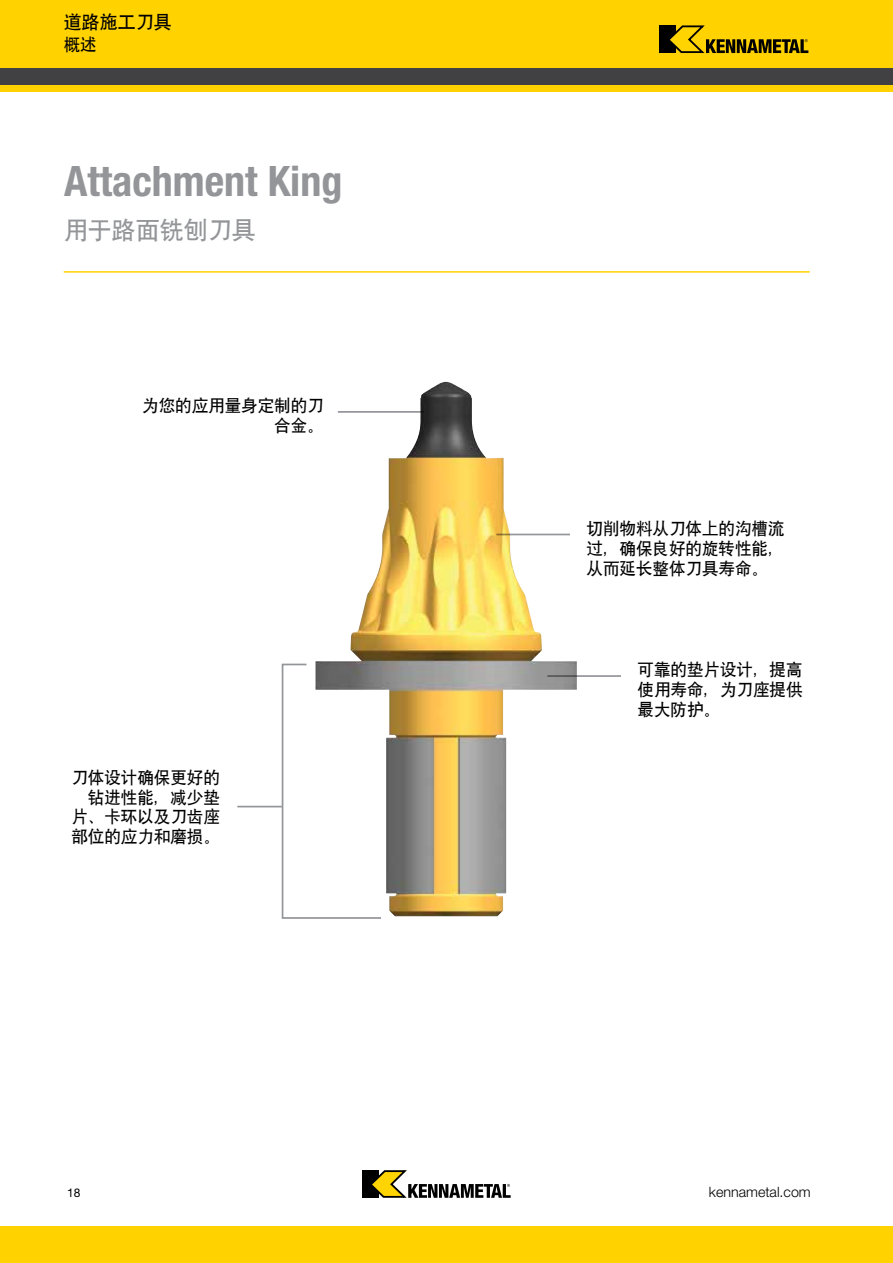
<style>
.page{position:relative;width:893px;height:1263px;background:#fff}
.page>*{position:absolute;margin:0;border:0;box-sizing:border-box;transform-origin:0 0}
.t1{font:700 condensed 42px "Helvetica Neue LT Std";color:#939598}
.t2{font:24px "SIL Hei Med Jian";color:#939598}
.t3{font:18px "SIL Hei Med Jian";color:#000}
.t4{font:16.5px/19.8px "SIL Hei Med Jian";color:#000;text-align:justify}
.t5{font:300 14.25px "Helvetica Neue LT Std";color:#000}
.t6{font:12px "Helvetica Neue LT Std";color:#000}
</style>
<div class="page">
<div style="left:0;top:0;width:893px;height:92px;background:#ffd200"></div>
<div style="left:0;top:1226px;width:893px;height:37px;background:#ffd200"></div>
<div style="left:659px;top:26px;width:17px;height:27px;background:#000"></div>
<svg style="left:666px;top:25px;width:142px;height:28px"></svg>
<div style="left:362px;top:1170px;width:16px;height:28px;background:#000"></div>
<svg style="left:372px;top:1170px;width:139px;height:28px"></svg>
<div style="left:0;top:68px;width:893px;height:16px;background:#414042"></div>
<img style="left:315px;top:382px;width:262px;height:534px">
<hr style="left:547px;top:675px;width:74px;height:2px;background:#939598">
<hr style="left:338px;top:411px;width:86px;height:2px;background:#939598">
<hr style="left:496px;top:534px;width:74px;height:1px;background:#939598">
<hr style="left:64px;top:271px;width:746px;height:2px;background:#ffd200">
<svg style="left:281px;top:663px;width:102px;height:256px"></svg>
<hr style="left:237px;top:806px;width:45px;height:1px;background:#939598">
<p class="t3" style="left:64px;top:10px;width:110px">道路施工刀具</p>
<p class="t4" style="left:64px;top:33px;width:34px">概述</p>
<h1 class="t1" style="left:64px;top:156px;width:280px">Attachment King</h1>
<h2 class="t2" style="left:64px;top:213px;width:194px">用于路面铣刨刀具</h2>
<p class="t4" style="left:142px;top:395px;width:183px;text-align:right">为您的应用量身定制的刀合金。</p>
<p class="t4" style="left:71px;top:766px;width:150px;text-align:right">刀体设计确保更好的钻进性能，减少垫片、卡环以及刀齿座部位的应力和磨损。</p>
<p class="t4" style="left:587px;top:517px;width:199px">切削物料从刀体上的沟槽流过，确保良好的旋转性能，从而延长整体刀具寿命。</p>
<p class="t4" style="left:637px;top:659px;width:167px">可靠的垫片设计，提高使用寿命，为刀座提供最大防护。</p>
<p class="t6" style="left:67px;top:1185px;width:15px">18</p>
<p class="t5" style="left:709px;top:1183px;width:103px">kennametal.com</p>
</div>
